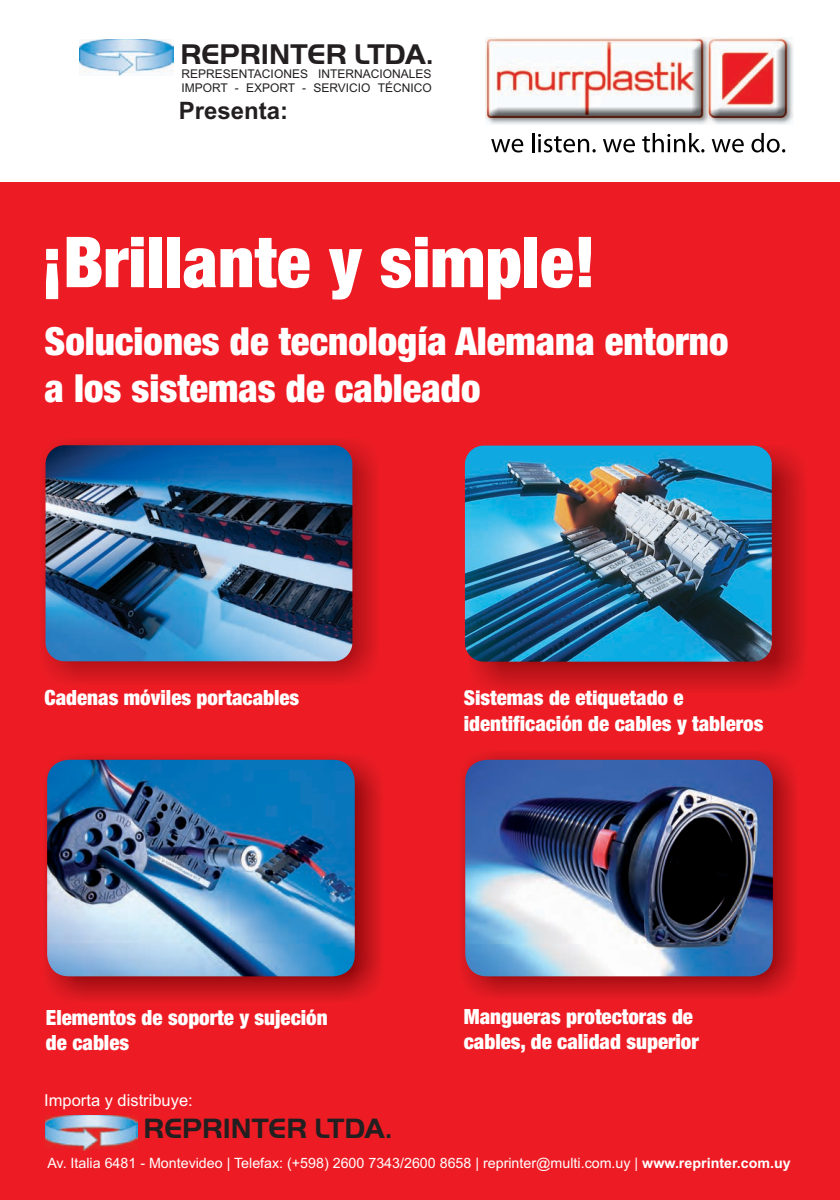
<style>
.page{position:relative;width:840px;height:1200px;background:#fff}
.page>*{position:absolute;margin:0;border:0;box-sizing:border-box;transform-origin:0 0}
.t1{font:900 condensed 70.35px "Helvetica Neue";color:#fff}
.t2{font:900 condensed 38.7px/46.7px "Helvetica Neue";color:#fff}
.t3{font:700 29.55px "Handel Got D";color:#231f20}
.t4{font:700 28.95px "Handel Got D";color:#231f20}
.t5{font:700 24px "Arial";color:#231f20}
.t6{font:900 condensed 21px/25.2px "Helvetica Neue";color:#fff}
.t7{font:16.5px "Arial";color:#fff}
.t8{font:14.25px "Arial";color:#fff}
.t9{font:12px/13.4px "Arial";color:#231f20}
.s1{font-weight:700}
</style>
<div class="page">
<div style="left:0;top:183px;width:840px;height:1017px;background:#ed1c24"></div>
<img style="left:45px;top:755px;width:336px;height:245px">
<img style="left:47px;top:760px;width:308px;height:216px">
<img style="left:461px;top:752px;width:335px;height:245px">
<img style="left:465px;top:760px;width:308px;height:216px">
<svg style="left:491px;top:139px;width:32px;height:13px"></svg>
<svg style="left:532px;top:133px;width:64px;height:19px"></svg>
<svg style="left:603px;top:139px;width:32px;height:13px"></svg>
<svg style="left:642px;top:133px;width:62px;height:19px"></svg>
<svg style="left:711px;top:139px;width:33px;height:13px"></svg>
<svg style="left:751px;top:133px;width:34px;height:19px"></svg>
<img style="left:485px;top:38px;width:308px;height:87px">
<img style="left:472px;top:448px;width:333px;height:242px">
<img style="left:467px;top:690px;width:190px;height:2px">
<img style="left:465px;top:445px;width:307px;height:216px">
<img style="left:45px;top:1115px;width:92px;height:35px">
<img style="left:79px;top:39px;width:94px;height:36px">
<img style="left:42px;top:440px;width:335px;height:242px">
<img style="left:46px;top:445px;width:306px;height:216px">
<h3 class="t3" style="left:180px;top:40px;width:254px">REPRINTER LTDA.</h3>
<p class="t5" style="left:179px;top:101px;width:111px">Presenta:</p>
<p class="t9" style="left:181px;top:68px;width:252px">REPRESENTACIONES INTERNACIONALES<br>IMPORT - EXPORT - SERVICIO TÉCNICO</p>
<h1 class="t1" style="left:41px;top:233px;width:556px">¡Brillante y simple!</h1>
<h2 class="t2" style="left:45px;top:321px;width:685px">Soluciones de tecnología Alemana entorno a los sistemas de cableado</h2>
<p class="t6" style="left:44px;top:687px;width:256px">Cadenas móviles portacables</p>
<p class="t6" style="left:464px;top:687px;width:301px">Sistemas de etiquetado e identificación de cables y tableros</p>
<p class="t6" style="left:46px;top:1006px;width:283px">Elementos de soporte y sujeción de cables</p>
<p class="t6" style="left:464px;top:1005px;width:236px">Mangueras protectoras de cables, de calidad superior</p>
<p class="t7" style="left:44px;top:1093px;width:150px">Importa y distribuye:</p>
<h3 class="t4" style="left:144px;top:1114px;width:250px">REPRINTER LTDA.</h3>
<p class="t8" style="left:47px;top:1157px;width:745px">Av. Italia 6481 - Montevideo | Telefax: (+598) 2600 7343/2600 8658 | reprinter@multi.com.uy | <span class="s1">www.reprinter.com.uy</span></p>
</div>
